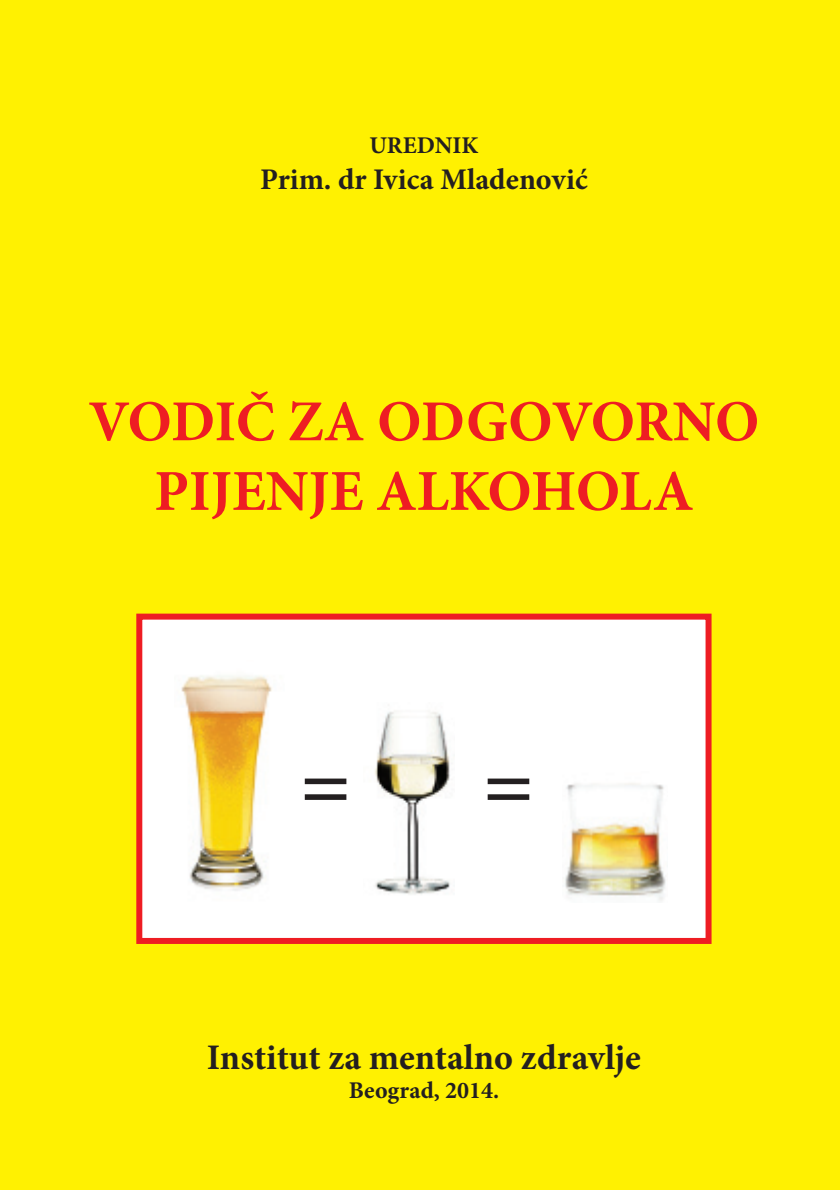
<style>
.page{position:relative;width:840px;height:1190px;background:#fff101}
.page>*{position:absolute;margin:0;border:0;box-sizing:border-box;transform-origin:0 0}
.t1{font:700 86px "Minion Pro";color:#231f20}
.t2{font:700 58px/69.6px "Minion Pro";letter-spacing:-.005em;color:#ee1d23;text-align:center}
.t3{font:700 36px "Minion Pro";color:#231f20}
.t4{font:700 30px "Minion Pro";color:#231f20}
.t5{font:700 24px "Minion Pro";color:#231f20}
</style>
<div class="page">
<div style="left:139px;top:617px;width:570px;height:324px;background:#fff"></div>
<div style="left:136px;top:614px;width:576px;height:330px;border:6px solid #ee1d23"></div>
<img style="left:181px;top:676px;width:91px;height:215px">
<img style="left:565px;top:783px;width:101px;height:118px">
<img style="left:375px;top:711px;width:75px;height:183px">
<p class="t5" style="left:369px;top:136px;width:110px">UREDNIK</p>
<p class="t4" style="left:260px;top:168px;width:329px">Prim. dr Ivica Mladenović</p>
<p class="t2" style="left:88px;top:392px;width:672px">VODIČ ZA ODGOVORNO<br>PIJENJE ALKOHOLA</p>
<h1 class="t1" style="left:301px;top:749px;width:51px">=</h1>
<h1 class="t1" style="left:484px;top:749px;width:51px">=</h1>
<p class="t3" style="left:207px;top:1043px;width:436px">Institut za mentalno zdravlje</p>
<p class="t5" style="left:349px;top:1081px;width:152px">Beograd, 2014.</p>
</div>
